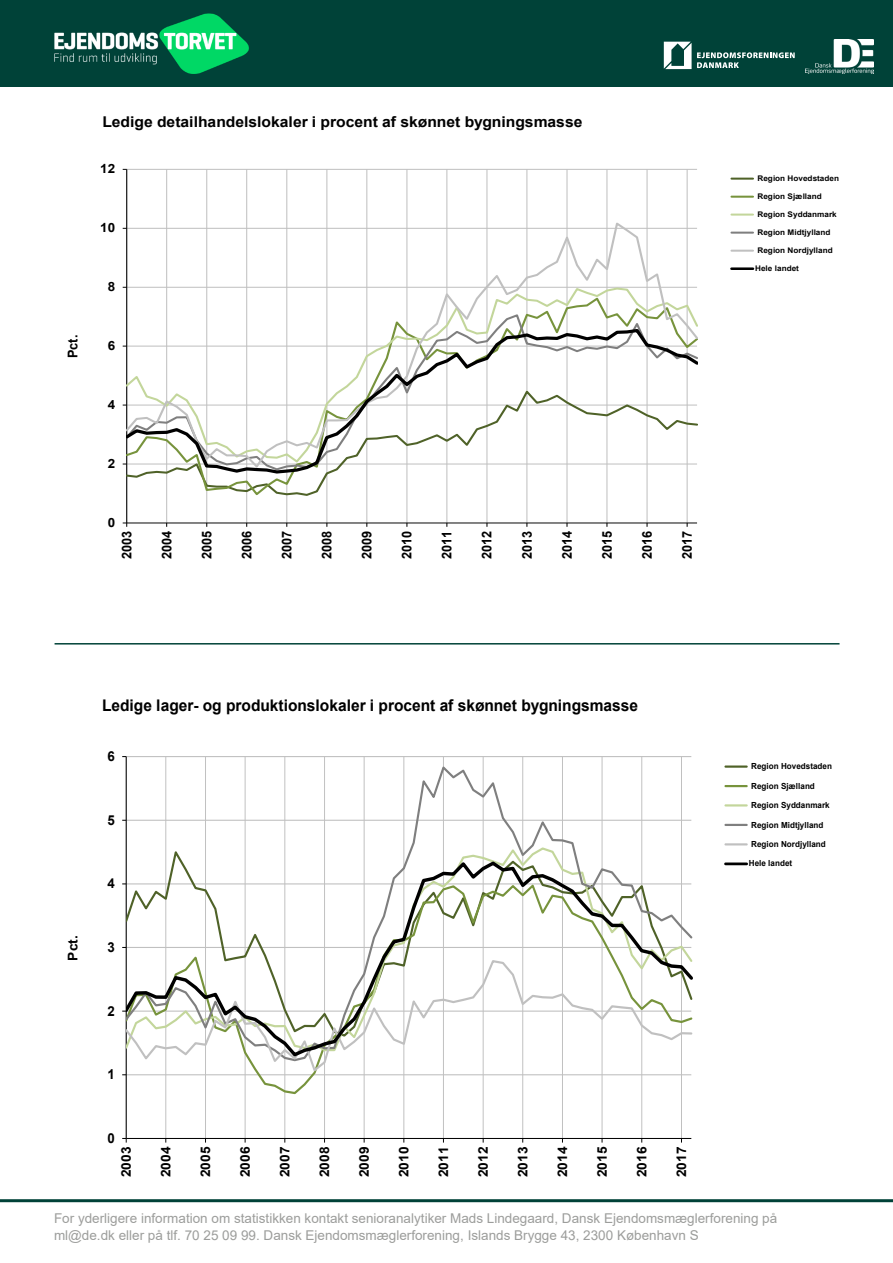
<style>
.page{position:relative;width:893px;height:1263px;background:#fff}
.page>*{position:absolute;margin:0;border:0;box-sizing:border-box;transform-origin:0 0}
.t1{font:700 16.05px "Arial";color:#000}
.t2{font:700 14.85px "Arial";color:#000;scale:1.06 1}
.t3{font:700 13.65px "Arial";color:#000}
.t4{font:13.5px/16.2px "Arial";color:#9c9d9b}
.t5{font:700 13.35px "Arial";letter-spacing:.005em;color:#000;scale:.95 1}
.t6{font:700 13.35px "Arial";letter-spacing:.005em;color:#000}
.t7{font:700 12.75px "Arial";color:#000;scale:1.06 1}
.t8{font:700 8.4px "Arial";color:#000}
.t9{font:700 7.8px "Arial";color:#000;scale:1.06 1}
</style>
<div class="page">
<hr style="left:0;top:1199px;width:893px;height:3px;background:#004238">
<hr style="left:55px;top:643px;width:784px;height:1px;background:#004238">
<hr style="left:127px;top:169px;width:570px;height:1px;background:#c0c0c0">
<hr style="left:166px;top:169px;width:1px;height:354px;background:#c0c0c0">
<hr style="left:206px;top:169px;width:1px;height:354px;background:#c0c0c0">
<hr style="left:246px;top:169px;width:1px;height:354px;background:#c0c0c0">
<hr style="left:287px;top:169px;width:1px;height:354px;background:#c0c0c0">
<hr style="left:327px;top:169px;width:1px;height:354px;background:#c0c0c0">
<hr style="left:367px;top:169px;width:1px;height:354px;background:#c0c0c0">
<hr style="left:407px;top:169px;width:1px;height:354px;background:#c0c0c0">
<hr style="left:447px;top:169px;width:1px;height:354px;background:#c0c0c0">
<hr style="left:487px;top:169px;width:1px;height:354px;background:#c0c0c0">
<hr style="left:527px;top:169px;width:1px;height:354px;background:#c0c0c0">
<hr style="left:567px;top:169px;width:1px;height:354px;background:#c0c0c0">
<hr style="left:607px;top:169px;width:1px;height:354px;background:#c0c0c0">
<hr style="left:647px;top:169px;width:1px;height:354px;background:#c0c0c0">
<hr style="left:687px;top:169px;width:1px;height:354px;background:#c0c0c0">
<hr style="left:126px;top:169px;width:1px;height:354px;background:#000">
<hr style="left:127px;top:523px;width:570px;height:1px;background:#000">
<svg style="left:127px;top:475px;width:561px;height:22px"></svg>
<svg style="left:127px;top:220px;width:571px;height:107px"></svg>
<svg style="left:127px;top:327px;width:571px;height:148px"></svg>
<hr style="left:731px;top:178px;width:22px;height:2px;background:#4f6228">
<hr style="left:731px;top:196px;width:22px;height:2px;background:#77933c">
<hr style="left:731px;top:214px;width:22px;height:2px;background:#c3d69b">
<hr style="left:731px;top:232px;width:22px;height:2px;background:#7f7f7f">
<hr style="left:731px;top:250px;width:22px;height:2px;background:#c0c0c0">
<hr style="left:731px;top:267px;width:22px;height:3px;background:#000">
<hr style="left:126px;top:756px;width:565px;height:1px;background:#c0c0c0">
<hr style="left:166px;top:756px;width:1px;height:382px;background:#c0c0c0">
<hr style="left:205px;top:756px;width:1px;height:382px;background:#c0c0c0">
<hr style="left:245px;top:756px;width:1px;height:382px;background:#c0c0c0">
<hr style="left:285px;top:756px;width:1px;height:382px;background:#c0c0c0">
<hr style="left:324px;top:756px;width:1px;height:382px;background:#c0c0c0">
<hr style="left:364px;top:756px;width:1px;height:382px;background:#c0c0c0">
<hr style="left:404px;top:756px;width:1px;height:382px;background:#c0c0c0">
<hr style="left:443px;top:756px;width:1px;height:382px;background:#c0c0c0">
<hr style="left:483px;top:756px;width:1px;height:382px;background:#c0c0c0">
<hr style="left:522px;top:756px;width:1px;height:382px;background:#c0c0c0">
<hr style="left:562px;top:756px;width:1px;height:382px;background:#c0c0c0">
<hr style="left:602px;top:756px;width:1px;height:382px;background:#c0c0c0">
<hr style="left:641px;top:756px;width:1px;height:382px;background:#c0c0c0">
<hr style="left:681px;top:756px;width:1px;height:382px;background:#c0c0c0">
<hr style="left:126px;top:756px;width:1px;height:382px;background:#000">
<hr style="left:126px;top:1138px;width:565px;height:1px;background:#000">
<svg style="left:126px;top:1074px;width:566px;height:21px"></svg>
<svg style="left:126px;top:764px;width:566px;height:95px"></svg>
<svg style="left:126px;top:1059px;width:517px;height:15px"></svg>
<svg style="left:126px;top:859px;width:566px;height:200px"></svg>
<hr style="left:725px;top:765px;width:22px;height:3px;background:#4f6228">
<hr style="left:725px;top:785px;width:22px;height:2px;background:#77933c">
<hr style="left:725px;top:804px;width:22px;height:2px;background:#c3d69b">
<hr style="left:725px;top:824px;width:22px;height:2px;background:#7f7f7f">
<hr style="left:725px;top:843px;width:22px;height:2px;background:#c0c0c0">
<hr style="left:725px;top:862px;width:22px;height:3px;background:#000">
<div style="left:0;top:0;width:893px;height:87px;background:#004238"></div>
<img style="left:55px;top:13px;width:194px;height:61px">
<img style="left:806px;top:39px;width:68px;height:35px">
<svg style="left:664px;top:42px;width:131px;height:27px"></svg>
<p class="t2" style="left:102px;top:111px;width:454px">Ledige detailhandelslokaler i procent af skønnet bygningsmasse</p>
<p class="t5" style="left:64px;top:358px;width:26px;rotate:-90deg">Pct.</p>
<p class="t7" style="left:100px;top:160px;width:16px">12</p>
<p class="t7" style="left:100px;top:219px;width:16px">10</p>
<p class="t7" style="left:108px;top:278px;width:9px">8</p>
<p class="t7" style="left:108px;top:337px;width:9px">6</p>
<p class="t7" style="left:108px;top:396px;width:9px">4</p>
<p class="t7" style="left:108px;top:455px;width:9px">2</p>
<p class="t7" style="left:108px;top:514px;width:9px">0</p>
<p class="t5" style="left:117px;top:559px;width:31px;rotate:-90deg">2003</p>
<p class="t5" style="left:157px;top:559px;width:31px;rotate:-90deg">2004</p>
<p class="t5" style="left:197px;top:559px;width:31px;rotate:-90deg">2005</p>
<p class="t5" style="left:237px;top:559px;width:31px;rotate:-90deg">2006</p>
<p class="t5" style="left:277px;top:559px;width:31px;rotate:-90deg">2007</p>
<p class="t5" style="left:317px;top:559px;width:31px;rotate:-90deg">2008</p>
<p class="t5" style="left:357px;top:559px;width:31px;rotate:-90deg">2009</p>
<p class="t5" style="left:397px;top:559px;width:31px;rotate:-90deg">2010</p>
<p class="t5" style="left:437px;top:559px;width:31px;rotate:-90deg">2011</p>
<p class="t5" style="left:478px;top:559px;width:31px;rotate:-90deg">2012</p>
<p class="t5" style="left:518px;top:559px;width:31px;rotate:-90deg">2013</p>
<p class="t5" style="left:558px;top:559px;width:31px;rotate:-90deg">2014</p>
<p class="t5" style="left:598px;top:559px;width:31px;rotate:-90deg">2015</p>
<p class="t5" style="left:638px;top:559px;width:31px;rotate:-90deg">2016</p>
<p class="t5" style="left:678px;top:559px;width:31px;rotate:-90deg">2017</p>
<p class="t6" style="left:63px;top:960px;width:27px;rotate:-90deg">Pct.</p>
<p class="t1" style="left:102px;top:693px;width:538px">Ledige lager- og produktionslokaler i procent af skønnet bygningsmasse</p>
<p class="t3" style="left:107px;top:746px;width:9px">6</p>
<p class="t3" style="left:107px;top:810px;width:9px">5</p>
<p class="t3" style="left:107px;top:874px;width:9px">4</p>
<p class="t3" style="left:107px;top:937px;width:9px">3</p>
<p class="t3" style="left:107px;top:1001px;width:9px">2</p>
<p class="t3" style="left:107px;top:1065px;width:9px">1</p>
<p class="t3" style="left:107px;top:1128px;width:9px">0</p>
<p class="t6" style="left:117px;top:1177px;width:32px;rotate:-90deg">2003</p>
<p class="t6" style="left:156px;top:1177px;width:32px;rotate:-90deg">2004</p>
<p class="t6" style="left:196px;top:1177px;width:32px;rotate:-90deg">2005</p>
<p class="t6" style="left:236px;top:1177px;width:32px;rotate:-90deg">2006</p>
<p class="t6" style="left:275px;top:1177px;width:32px;rotate:-90deg">2007</p>
<p class="t6" style="left:315px;top:1177px;width:32px;rotate:-90deg">2008</p>
<p class="t6" style="left:355px;top:1177px;width:32px;rotate:-90deg">2009</p>
<p class="t6" style="left:394px;top:1177px;width:32px;rotate:-90deg">2010</p>
<p class="t6" style="left:434px;top:1177px;width:32px;rotate:-90deg">2011</p>
<p class="t6" style="left:474px;top:1177px;width:32px;rotate:-90deg">2012</p>
<p class="t6" style="left:513px;top:1177px;width:32px;rotate:-90deg">2013</p>
<p class="t6" style="left:553px;top:1177px;width:32px;rotate:-90deg">2014</p>
<p class="t6" style="left:593px;top:1177px;width:32px;rotate:-90deg">2015</p>
<p class="t6" style="left:632px;top:1177px;width:32px;rotate:-90deg">2016</p>
<p class="t6" style="left:672px;top:1177px;width:32px;rotate:-90deg">2017</p>
<p class="t9" style="left:757px;top:173px;width:79px">Region Hovedstaden</p>
<p class="t9" style="left:757px;top:191px;width:62px">Region Sjælland</p>
<p class="t9" style="left:757px;top:209px;width:76px">Region Syddanmark</p>
<p class="t9" style="left:757px;top:227px;width:70px">Region Midtjylland</p>
<p class="t9" style="left:757px;top:245px;width:72px">Region Nordjylland</p>
<p class="t9" style="left:755px;top:263px;width:43px">Hele landet</p>
<p class="t8" style="left:751px;top:760px;width:82px">Region Hovedstaden</p>
<p class="t8" style="left:751px;top:780px;width:65px">Region Sjælland</p>
<p class="t8" style="left:751px;top:799px;width:80px">Region Syddanmark</p>
<p class="t8" style="left:751px;top:819px;width:74px">Region Midtjylland</p>
<p class="t8" style="left:751px;top:838px;width:76px">Region Nordjylland</p>
<p class="t8" style="left:749px;top:858px;width:45px">Hele landet</p>
<p class="t4" style="left:54px;top:1210px;width:725px">For yderligere information om statistikken kontakt senioranalytiker Mads Lindegaard, Dansk Ejendomsmæglerforening på ml@de.dk eller på tlf. 70 25 09 99. Dansk Ejendomsmæglerforening, Islands Brygge 43, 2300 København S</p>
</div>
